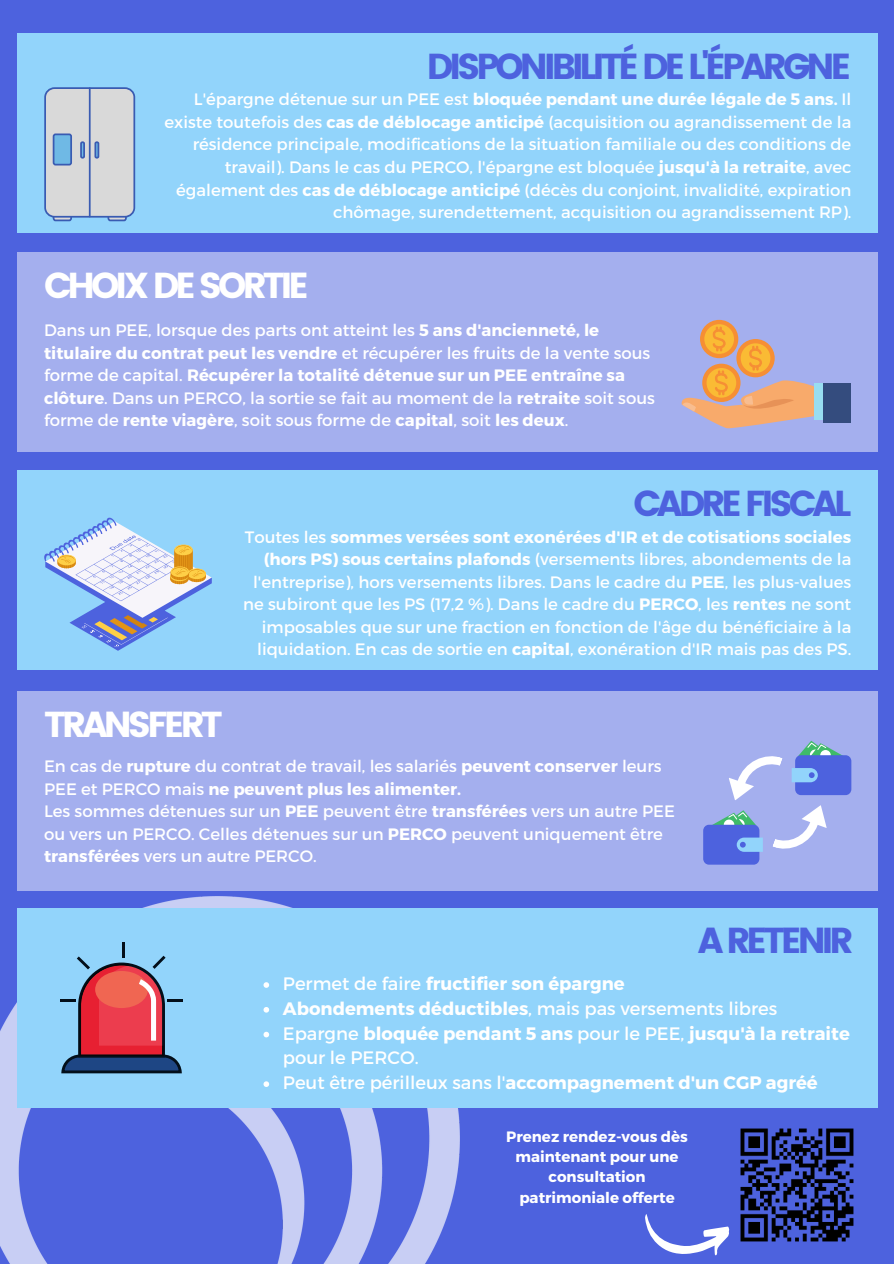
<style>
.page{position:relative;width:894px;height:1264px;background:#fff}
.page>*{position:absolute;margin:0;border:0;box-sizing:border-box;transform-origin:0 0}
.t1{font:36px "Poppins";letter-spacing:-.11em;color:#4d62de}
.t2{font:36px "Poppins";letter-spacing:-.11em;color:#fff}
.t3{font:700 18px/24.8px "Montserrat";color:#fff}
.t4{font:18px "Montserrat";color:#fff}
.t5{font:16.5px/22.5px "Montserrat";color:#fff}
.t6{font:700 15px/20.2px "Montserrat";color:#fff;text-align:center}
.s1{font-weight:700}
.s2{font-weight:400}
</style>
<div class="page">
<div style="left:0;top:0;width:893px;height:1263px;background:#4d62de"></div>
<div style="left:17px;top:33px;width:860px;height:199px;background:#92d4fb"></div>
<div style="left:17px;top:252px;width:860px;height:199px;background:#a4afee"></div>
<div style="left:17px;top:470px;width:860px;height:199px;background:#92d4fb"></div>
<div style="left:17px;top:691px;width:860px;height:199px;background:#a4afee"></div>
<img style="left:0;top:896px;width:460px;height:367px">
<div style="left:17px;top:908px;width:860px;height:200px;background:#92d4fb"></div>
<hr style="left:122px;top:942px;width:3px;height:16px;background:#030f1a">
<hr style="left:60px;top:998px;width:16px;height:3px;background:#030f1a">
<hr style="left:167px;top:998px;width:16px;height:3px;background:#030f1a">
<svg style="left:61px;top:955px;width:121px;height:118px"></svg>
<div style="left:814px;top:383px;width:12px;height:37px;background:#98ddf1"></div>
<div style="left:822px;top:383px;width:27px;height:40px;background:#344c7e"></div>
<div style="left:699px;top:320px;width:39px;height:38px;background:#f68f34;border-radius:50%"></div>
<svg style="left:704px;top:324px;width:29px;height:30px"></svg>
<svg style="left:681px;top:327px;width:133px;height:102px"></svg>
<svg style="left:52px;top:218px;width:20px;height:3px"></svg>
<svg style="left:107px;top:218px;width:20px;height:3px"></svg>
<div style="left:45px;top:88px;width:89px;height:129px;background:#d9d9d9;border-radius:9px"></div>
<div style="left:44px;top:87px;width:91px;height:131px;border:2px solid #395bb2;border-radius:9px"></div>
<hr style="left:89px;top:88px;width:2px;height:128px;background:#395bb2">
<div style="left:80px;top:141px;width:5px;height:18px;border:2px solid #395bb2"></div>
<div style="left:94px;top:141px;width:5px;height:18px;border:2px solid #395bb2"></div>
<div style="left:54px;top:134px;width:17px;height:31px;background:#6fb9e5;border-radius:2px"></div>
<div style="left:53px;top:133px;width:19px;height:32px;border:2px solid #395bb2;border-radius:2px"></div>
<svg style="left:44px;top:517px;width:168px;height:134px"></svg>
<svg style="left:263px;top:982px;width:6px;height:5px"></svg>
<svg style="left:263px;top:1007px;width:6px;height:5px"></svg>
<svg style="left:263px;top:1031px;width:6px;height:6px"></svg>
<svg style="left:263px;top:1081px;width:6px;height:5px"></svg>
<div style="left:703px;top:824px;width:56px;height:40px;background:#4d62de;border-radius:6px"></div>
<div style="left:794px;top:755px;width:56px;height:40px;background:#4d62de;border-radius:6px"></div>
<svg style="left:709px;top:740px;width:135px;height:120px"></svg>
<img style="left:729px;top:1128px;width:125px;height:114px">
<svg style="left:645px;top:1214px;width:84px;height:41px"></svg>
<p class="t1" style="left:426px;top:45px;width:426px">DISPONIBILITÉ DE L'ÉPARGNE</p>
<p class="t5" style="left:164px;top:87px;width:688px;text-align:right">L'épargne détenue sur un PEE est <span class="s1">bloquée pendant une durée légale de 5 ans.</span> Il existe toutefois des <span class="s1">cas de déblocage anticipé</span> (acquisition ou agrandissement de la résidence principale, modifications de la situation familiale ou des conditions de travail). Dans le cas du PERCO, l'épargne est bloquée <span class="s1">jusqu'à la retraite</span>, avec également des <span class="s1">cas de déblocage anticipé</span> (décès du conjoint, invalidité, expiration chômage, surendettement, acquisition ou agrandissement RP).</p>
<p class="t2" style="left:44px;top:264px;width:266px">CHOIX DE SORTIE</p>
<p class="t5" style="left:44px;top:318px;width:612px">Dans un PEE, lorsque des parts ont atteint les <span class="s1">5 ans d'ancienneté, le titulaire du contrat peut les vendre</span> et récupérer les fruits de la vente sous forme de capital. <span class="s1">Récupérer la totalité détenue sur un PEE entraîne sa clôture</span>. Dans un PERCO, la sortie se fait au moment de la <span class="s1">retraite</span> soit sous forme de <span class="s1">rente viagère</span>, soit sous forme de <span class="s1">capital</span>, soit <span class="s1">les deux</span>.</p>
<p class="t1" style="left:633px;top:482px;width:219px">CADRE FISCAL</p>
<p class="t5" style="left:243px;top:525px;width:609px;text-align:right">Toutes les <span class="s1">sommes versées sont exonérées d'IR et de cotisations sociales (hors PS) sous certains plafonds</span> (versements libres, abondements de la l'entreprise), hors versements libres. Dans le cadre du <span class="s1">PEE</span>, les plus-values ne subiront que les PS (17,2 %). Dans le cadre du <span class="s1">PERCO</span>, les <span class="s1">rentes</span> ne sont imposables que sur une fraction en fonction de l'âge du bénéficiaire à la liquidation. En cas de sortie en <span class="s1">capital</span>, exonération d'IR mais pas des PS.</p>
<p class="t2" style="left:44px;top:703px;width:180px">TRANSFERT</p>
<p class="t5" style="left:44px;top:754px;width:619px">En cas de <span class="s1">rupture</span> du contrat de travail, les salariés <span class="s1">peuvent conserver</span> leurs<br>PEE et PERCO mais <span class="s1">ne peuvent plus les alimenter.</span></p>
<p class="t5" style="left:44px;top:799px;width:632px">Les sommes détenues sur un <span class="s1">PEE</span> peuvent être <span class="s1">transférées</span> vers un autre PEE ou vers un PERCO. Celles détenues sur un <span class="s1">PERCO</span> peuvent uniquement être <span class="s1">transférées</span> vers un autre PERCO.</p>
<p class="t1" style="left:697px;top:919px;width:157px">A RETENIR</p>
<p class="t3" style="left:283px;top:970px;width:343px"><span class="s2">Permet de faire</span> fructifier son épargne</p>
<p class="t4" style="left:283px;top:996px;width:496px"><span class="s1">Abondements déductibles</span>, mais pas versements libres</p>
<p class="t3" style="left:283px;top:1019px;width:568px"><span class="s2">Epargne</span> bloquée pendant 5 ans <span class="s2">pour le PEE,</span> jusqu'à la retraite <span class="s2">pour le PERCO.</span></p>
<p class="t3" style="left:283px;top:1069px;width:536px"><span class="s2">Peut être périlleux sans l'</span>accompagnement d'un CGP agréé</p>
<p class="t6" style="left:506px;top:1125px;width:183px">Prenez rendez-vous dès maintenant pour une consultation patrimoniale offerte</p>
</div>
